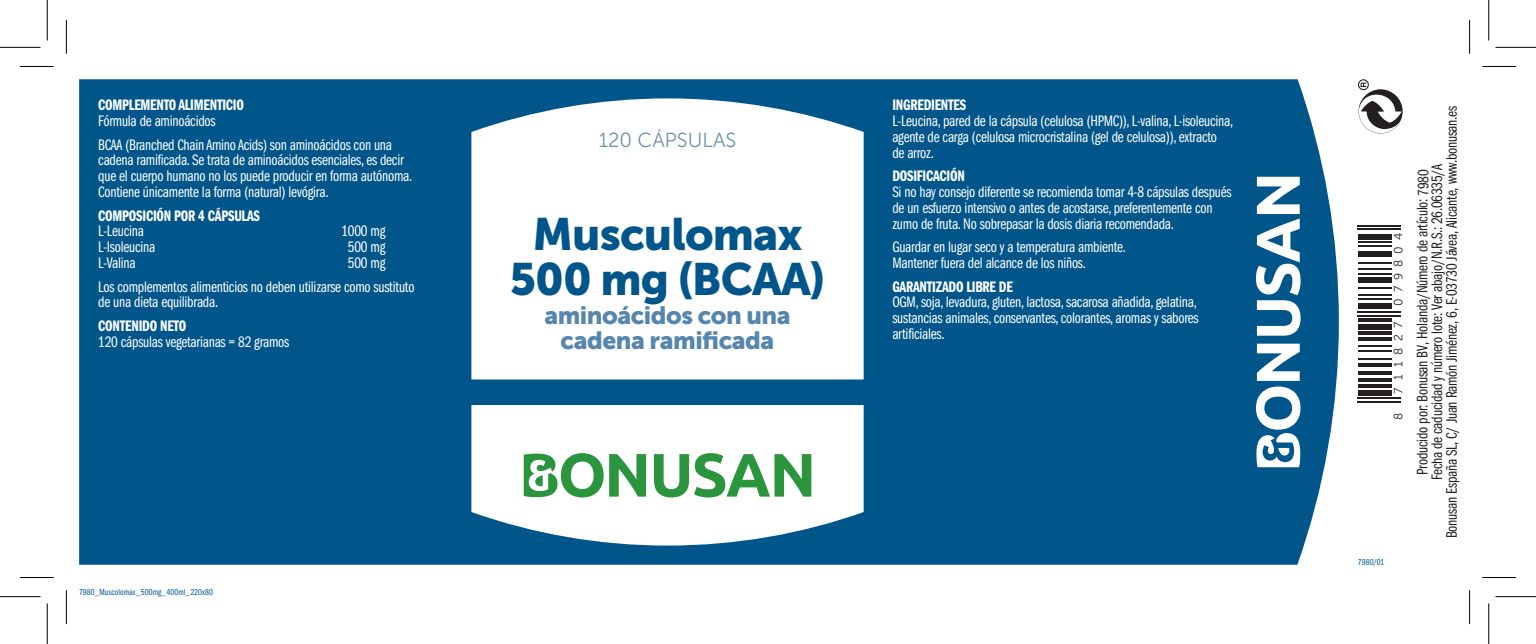
<style>
.page{position:relative;width:1536px;height:644px;background:#fff}
.page>*{position:absolute;margin:0;border:0;box-sizing:border-box;transform-origin:0 0}
.t1{font:45px/45px "Museo Sans 900";letter-spacing:-.02em;color:#00568a;text-align:center}
.t2{font:24.75px/24.8px "Museo Sans 900";letter-spacing:-.02em;color:#5685af;text-align:center}
.t3{font:20.25px "Museo Sans 300";color:#6e94ab}
.t4{font:15.75px/15.8px "Franklin Gothic Book Cmpr";letter-spacing:-.015em;color:#fff}
.t5{font:15.75px/14.6px "Franklin Gothic Book Cmpr";letter-spacing:-.015em;color:#231f20;text-align:center}
.t6{font:15.75px "Franklin Gothic Demi Cmpr";letter-spacing:-.015em;color:#fff}
.t7{font:11.92px "Museo Sans 300";letter-spacing:.525em;color:#231f20}
.t8{font:9px "Franklin Gothic Book Cmpr";letter-spacing:.01em;color:#00568a}
.s1{color:#fff}
</style>
<div class="page">
<div style="left:79px;top:79px;width:1260px;height:485px;background:#00568a"></div>
<svg style="left:1257px;top:343px;width:43px;height:37px"></svg>
<svg style="left:1256px;top:176px;width:45px;height:159px"></svg>
<svg style="left:1256px;top:386px;width:45px;height:81px"></svg>
<svg style="left:471px;top:404px;width:393px;height:141px"></svg>
<svg style="left:471px;top:98px;width:393px;height:281px"></svg>
<svg style="left:654px;top:452px;width:157px;height:45px"></svg>
<svg style="left:524px;top:452px;width:122px;height:45px"></svg>
<svg style="left:1358px;top:79px;width:45px;height:54px"></svg>
<hr style="left:1358px;top:400px;width:43px;height:2px;background:#231f20">
<hr style="left:1358px;top:397px;width:43px;height:1px;background:#231f20">
<div style="left:1358px;top:389px;width:34px;height:6px;background:#231f20"></div>
<svg style="left:1358px;top:384px;width:34px;height:3px"></svg>
<hr style="left:1358px;top:378px;width:34px;height:4px;background:#231f20">
<svg style="left:1358px;top:371px;width:34px;height:3px"></svg>
<hr style="left:1358px;top:363px;width:34px;height:3px;background:#231f20">
<hr style="left:1358px;top:357px;width:34px;height:2px;background:#231f20">
<hr style="left:1358px;top:350px;width:34px;height:1px;background:#231f20">
<hr style="left:1358px;top:344px;width:34px;height:2px;background:#231f20">
<hr style="left:1358px;top:337px;width:34px;height:4px;background:#231f20">
<hr style="left:1358px;top:331px;width:34px;height:4px;background:#231f20">
<div style="left:1358px;top:324px;width:34px;height:5px;background:#231f20"></div>
<hr style="left:1358px;top:318px;width:34px;height:4px;background:#231f20">
<hr style="left:1358px;top:314px;width:43px;height:2px;background:#231f20">
<hr style="left:1358px;top:310px;width:43px;height:2px;background:#231f20">
<div style="left:1358px;top:303px;width:34px;height:6px;background:#231f20"></div>
<hr style="left:1358px;top:297px;width:34px;height:2px;background:#231f20">
<hr style="left:1358px;top:294px;width:34px;height:1px;background:#231f20">
<hr style="left:1358px;top:286px;width:34px;height:2px;background:#231f20">
<div style="left:1358px;top:277px;width:34px;height:5px;background:#231f20"></div>
<hr style="left:1358px;top:273px;width:34px;height:2px;background:#231f20">
<hr style="left:1358px;top:268px;width:34px;height:1px;background:#231f20">
<hr style="left:1358px;top:262px;width:34px;height:2px;background:#231f20">
<div style="left:1358px;top:251px;width:34px;height:5px;background:#231f20"></div>
<hr style="left:1358px;top:245px;width:34px;height:2px;background:#231f20">
<hr style="left:1358px;top:241px;width:34px;height:2px;background:#231f20">
<div style="left:1358px;top:234px;width:34px;height:5px;background:#231f20"></div>
<hr style="left:1358px;top:228px;width:43px;height:2px;background:#231f20">
<hr style="left:1358px;top:224px;width:43px;height:2px;background:#231f20">
<hr style="left:20px;top:66px;width:34px;height:1px;background:#000">
<hr style="left:1482px;top:66px;width:34px;height:1px;background:#000">
<hr style="left:20px;top:576px;width:34px;height:1px;background:#000">
<hr style="left:1482px;top:576px;width:34px;height:1px;background:#000">
<hr style="left:66px;top:20px;width:1px;height:34px;background:#000">
<hr style="left:66px;top:589px;width:1px;height:34px;background:#000">
<hr style="left:1469px;top:20px;width:1px;height:34px;background:#000">
<hr style="left:1469px;top:589px;width:1px;height:34px;background:#000">
<hr style="left:0;top:47px;width:40px;height:1px;background:#000">
<hr style="left:1495px;top:47px;width:41px;height:1px;background:#000">
<hr style="left:0;top:595px;width:40px;height:1px;background:#000">
<hr style="left:1495px;top:595px;width:41px;height:1px;background:#000">
<hr style="left:47px;top:0;width:1px;height:41px;background:#000">
<hr style="left:47px;top:603px;width:1px;height:40px;background:#000">
<hr style="left:1488px;top:0;width:1px;height:41px;background:#000">
<hr style="left:1488px;top:603px;width:1px;height:40px;background:#000">
<p class="t6" style="left:98px;top:96px;width:147px">COMPLEMENTO ALIMENTICIO</p>
<p class="t4" style="left:98px;top:109px;width:295px;line-height:23.6px">Fórmula de aminoácidos<br>BCAA (Branched Chain Amino Acids) son aminoácidos con una</p>
<p class="t4" style="left:98px;top:152px;width:316px">cadena ramificada. Se trata de aminoácidos esenciales, es decir que el cuerpo humano no los puede producir en forma autónoma.<br>Contiene únicamente la forma (natural) levógira.</p>
<p class="t6" style="left:98px;top:206px;width:163px">COMPOSICIÓN POR 4 CÁPSULAS</p>
<p class="t4" style="left:98px;top:223px;width:47px">L-Leucina</p>
<p class="t4" style="left:341px;top:223px;width:45px">1000 mg</p>
<p class="t4" style="left:98px;top:239px;width:58px">L-Isoleucina</p>
<p class="t4" style="left:348px;top:239px;width:39px">500 mg</p>
<p class="t4" style="left:98px;top:255px;width:39px">L-Valina</p>
<p class="t4" style="left:98px;top:251px;width:318px;line-height:23.6px;text-indent:250px">500 mg<br>Los complementos alimenticios no deben utilizarse como sustituto</p>
<p class="t4" style="left:98px;top:294px;width:122px">de una dieta equilibrada.</p>
<p class="t6" style="left:98px;top:317px;width:89px">CONTENIDO NETO</p>
<p class="t4" style="left:98px;top:334px;width:193px">120 cápsulas vegetarianas = 82 gramos</p>
<p class="t8" style="left:79px;top:586px;width:135px">7980_Muscolomax_500mg_400ml_220x80</p>
<p class="t3" style="left:599px;top:129px;width:139px">120 CÁPSULAS</p>
<h1 class="t1" style="left:510px;top:211px;width:317px">Musculomax<br>500 mg (BCAA)</h1>
<h2 class="t2" style="left:544px;top:302px;width:248px">aminoácidos con una cadena ramificada</h2>
<p class="t6" style="left:892px;top:96px;width:75px">INGREDIENTES</p>
<p class="t4" style="left:892px;top:113px;width:343px">L-Leucina, pared de la cápsula (celulosa (HPMC)), L-valina, L-isoleucina, agente de carga (celulosa microcristalina (gel de celulosa)), extracto<br>de arroz.</p>
<p class="t6" style="left:892px;top:167px;width:74px">DOSIFICACIÓN</p>
<p class="t4" style="left:892px;top:184px;width:341px">Si no hay consejo diferente se recomienda tomar 4-8 cápsulas después de un esfuerzo intensivo o antes de acostarse, preferentemente con zumo de fruta. No sobrepasar la dosis diaria recomendada.</p>
<p class="t4" style="left:892px;top:239px;width:235px">Guardar en lugar seco y a temperatura ambiente.<br>Mantener fuera del alcance de los niños.</p>
<p class="t6" style="left:892px;top:277px;width:122px">GARANTIZADO LIBRE DE</p>
<p class="t4" style="left:892px;top:294px;width:308px;text-align:justify">OGM, soja, levadura, gluten, lactosa, sacarosa añadida, gelatina, sustancias animales, conservantes, colorantes, aromas y sabores artificiales.</p>
<p class="t7" style="left:1392px;top:306px;width:74px;rotate:-90deg">079804</p>
<p class="t7" style="left:1392px;top:393px;width:73px;rotate:-90deg">711827</p>
<p class="t7" style="left:1392px;top:419px;width:9px;rotate:-90deg">8</p>
<p class="t8" style="left:1358px;top:556px;width:28px">7980/01</p>
<p class="t5" style="left:1415px;top:537px;width:433px;rotate:-90deg">Producido por: Bonusan BV, Holanda/Número de artículo: <span class="s1">000<br></span>Fecha de caducidad y número lote: Ver abajo/N.R.S.: 26.06335/A<br>Bonusan España SL, C/ Juan Ramón Jiménez, 6, E-03730 Jávea, Alicante, www.bonusan.es</p>
<p class="t5" style="left:1416px;top:195px;width:28px;rotate:-90deg">7980</p>
</div>
